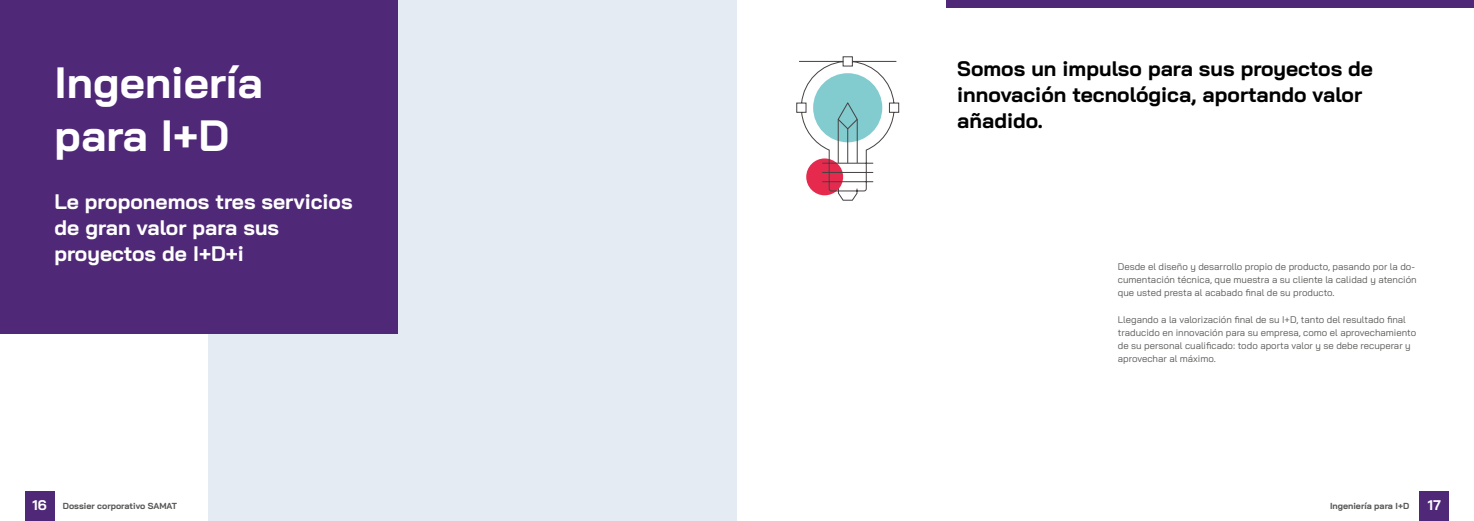
<style>
.page{position:relative;width:1474px;height:521px;background:#fff}
.page>*{position:absolute;margin:0;border:0;box-sizing:border-box;transform-origin:0 0}
.t1{font:700 43.75px/52.5px "Bai Jamjuree";color:#fff}
.t2{font:700 21px/26.2px "Bai Jamjuree";color:#000}
.t3{font:700 21px/26.2px "Bai Jamjuree";color:#fff}
.t4{font:700 14px "Bai Jamjuree";color:#fff}
.t5{font:9.62px/13.1px "Bai Jamjuree";color:#575756}
.t6{font:700 8.75px "Bai Jamjuree";color:#575756}
.s1{font-size:14px;color:#fff}
</style>
<div class="page">
<div style="left:25px;top:491px;width:30px;height:30px;background:#502878"></div>
<div style="left:1419px;top:491px;width:30px;height:30px;background:#502878"></div>
<div style="left:945px;top:0;width:528px;height:7px;background:#502878"></div>
<div style="left:208px;top:0;width:529px;height:521px;background:#e5ebf3"></div>
<div style="left:0;top:0;width:397px;height:334px;background:#502878"></div>
<svg style="left:796px;top:56px;width:103px;height:145px"></svg>
<h1 class="t1" style="left:55px;top:57px;width:210px">Ingeniería para I+D</h1>
<h2 class="t3" style="left:55px;top:188px;width:299px">Le proponemos tres servicios de gran valor para sus proyectos de I+D+i</h2>
<h2 class="t2" style="left:957px;top:55px;width:417px">Somos un impulso para sus proyectos de innovación tecnológica, aportando valor añadido.</h2>
<p class="t5" style="left:1117px;top:260px;width:300px">Desde el diseño y desarrollo propio de producto, pasando por la do&shy;cumentación técnica, que muestra a su cliente la calidad y atención que usted presta al acabado final de su producto.</p>
<p class="t5" style="left:1117px;top:313px;width:300px">Llegando a la valorización final de su I+D, tanto del resultado final traducido en innovación para su empresa, como el aprovechamiento de su personal cualificado: todo aporta valor y se debe recuperar y aprovechar al máximo.</p>
<p class="t6" style="left:33px;top:501px;width:146px"><span class="s1">16</span> Dossier corporativo SAMAT</p>
<p class="t6" style="left:1329px;top:501px;width:81px">Ingeniería para I+D</p>
<h3 class="t4" style="left:1427px;top:497px;width:14px">17</h3>
</div>
